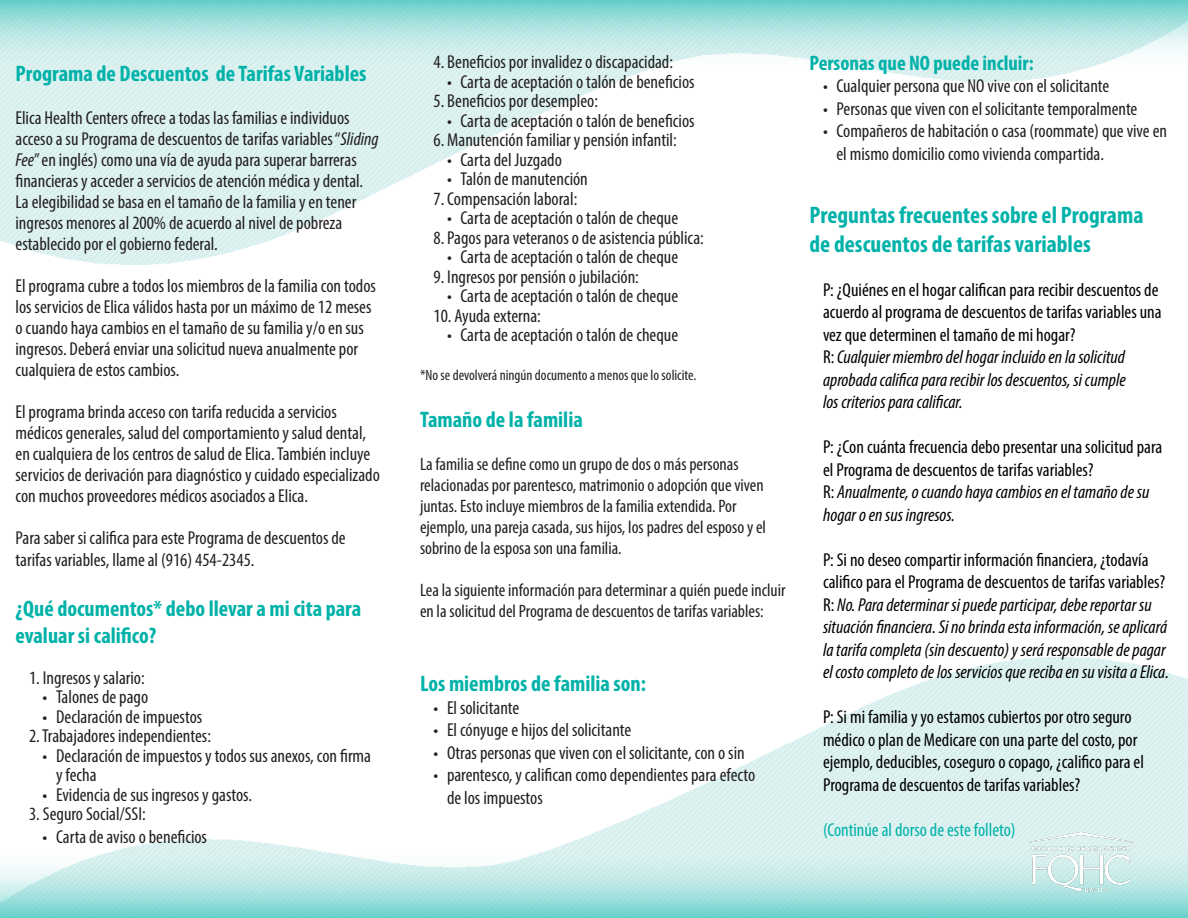
<style>
.page{position:relative;width:1188px;height:918px;background:#fff}
.page>*{position:absolute;margin:0;border:0;box-sizing:border-box;transform-origin:0 0}
.t1{font:700 condensed 24px/28.8px "Myriad Pro";color:#00b2a9}
.t2{font:700 condensed 22.5px/27px "Myriad Pro";color:#00b2a9}
.t3{font:700 condensed 21px "Myriad Pro";color:#00b2a9}
.t4{font:condensed 18.75px/21px "Myriad Pro";color:#231f20}
.t5{font:condensed 18.75px/22.5px "Myriad Pro";color:#000}
.t6{font:italic condensed 18.75px/22.5px "Myriad Pro";color:#000}
.t7{font:condensed 18.75px "Myriad Pro";color:#00b2a9}
.t8{font:condensed 18px/21px "Myriad Pro";color:#231f20}
.t9{font:condensed 15px "Myriad Pro";color:#231f20}
.s1{font-style:italic}
.s2{font-style:normal}
</style>
<div class="page">
<svg style="left:0;top:822px;width:1188px;height:96px"></svg>
<svg style="left:0;top:0;width:1188px;height:96px"></svg>
<img style="left:1028px;top:832px;width:106px;height:59px">
<p class="t2" style="left:16px;top:60px;width:352px">Programa de Descuentos de Tarifas Variables</p>
<p class="t4" style="left:16px;top:107px;width:365px">Elica Health Centers ofrece a todas las familias e individuos acceso a su Programa de descuentos de tarifas variables “<span class="s1">Sliding Fee</span>” en inglés) como una vía de ayuda para superar barreras financieras y acceder a servicios de atención médica y dental.<br>La elegibilidad se basa en el tamaño de la familia y en tener ingresos menores al 200% de acuerdo al nivel de pobreza establecido por el gobierno federal.</p>
<p class="t4" style="left:16px;top:275px;width:362px">El programa cubre a todos los miembros de la familia con todos los servicios de Elica válidos hasta por un máximo de 12 meses o cuando haya cambios en el tamaño de su familia y/o en sus ingresos. Deberá enviar una solicitud nueva anualmente por cualquiera de estos cambios.</p>
<p class="t4" style="left:16px;top:401px;width:366px">El programa brinda acceso con tarifa reducida a servicios médicos generales, salud del comportamiento y salud dental, en cualquiera de los centros de salud de Elica. También incluye servicios de derivación para diagnóstico y cuidado especializado con muchos proveedores médicos asociados a Elica.</p>
<p class="t4" style="left:16px;top:526px;width:332px;line-height:22.5px">Para saber si califica para este Programa de descuentos de tarifas variables, llame al (916) 454-2345.</p>
<p class="t2" style="left:16px;top:594px;width:347px">¿Qué documentos* debo llevar a mi cita para evaluar si califico?</p>
<p class="t4" style="left:29px;top:667px;width:117px">1. Ingresos y salario:</p>
<p class="t4" style="left:43px;top:686px;width:107px">• Talones de pago</p>
<p class="t4" style="left:43px;top:706px;width:161px">• Declaración de impuestos</p>
<p class="t4" style="left:29px;top:725px;width:183px">2. Trabajadores independientes:</p>
<p class="t4" style="left:56px;top:746px;width:317px;line-height:19.5px;text-indent:-14px">• Declaración de impuestos y todos sus anexos, con firma y fecha</p>
<p class="t4" style="left:43px;top:784px;width:211px">• Evidencia de sus ingresos y gastos.</p>
<p class="t4" style="left:29px;top:803px;width:118px">3. Seguro Social/SSI:</p>
<p class="t4" style="left:43px;top:826px;width:166px">• Carta de aviso o beneficios</p>
<p class="t4" style="left:434px;top:51px;width:241px">4. Beneficios por invalidez o discapacidad:</p>
<p class="t4" style="left:447px;top:71px;width:249px">• Carta de aceptación o talón de beneficios</p>
<p class="t4" style="left:434px;top:90px;width:166px">5. Beneficios por desempleo:</p>
<p class="t4" style="left:447px;top:110px;width:249px">• Carta de aceptación o talón de beneficios</p>
<p class="t4" style="left:434px;top:129px;width:245px">6. Manutención familiar y pensión infantil:</p>
<p class="t4" style="left:447px;top:149px;width:116px">• Carta del Juzgado</p>
<p class="t4" style="left:447px;top:168px;width:142px">• Talón de manutención</p>
<p class="t4" style="left:434px;top:188px;width:145px">7. Compensación laboral:</p>
<p class="t4" style="left:447px;top:207px;width:233px">• Carta de aceptación o talón de cheque</p>
<p class="t4" style="left:434px;top:227px;width:272px">8. Pagos para veteranos o de asistencia pública:</p>
<p class="t4" style="left:447px;top:246px;width:233px">• Carta de aceptación o talón de cheque</p>
<p class="t4" style="left:434px;top:266px;width:207px">9. Ingresos por pensión o jubilación:</p>
<p class="t4" style="left:447px;top:285px;width:233px">• Carta de aceptación o talón de cheque</p>
<p class="t4" style="left:434px;top:305px;width:109px">10. Ayuda externa:</p>
<p class="t4" style="left:447px;top:324px;width:233px">• Carta de aceptación o talón de cheque</p>
<p class="t9" style="left:420px;top:366px;width:278px">*No se devolverá ningún documento a menos que lo solicite.</p>
<p class="t2" style="left:420px;top:405px;width:164px">Tamaño de la familia</p>
<p class="t8" style="left:420px;top:454px;width:348px">La familia se define como un grupo de dos o más personas relacionadas por parentesco, matrimonio o adopción que viven juntas. Esto incluye miembros de la familia extendida. Por ejemplo, una pareja casada, sus hijos, los padres del esposo y el sobrino de la esposa son una familia.</p>
<p class="t8" style="left:420px;top:580px;width:367px">Lea la siguiente información para determinar a quién puede incluir en la solicitud del Programa de descuentos de tarifas variables:</p>
<p class="t2" style="left:420px;top:670px;width:228px">Los miembros de familia son:</p>
<p class="t4" style="left:434px;top:697px;width:87px">• El solicitante</p>
<p class="t4" style="left:434px;top:719px;width:199px">• El cónyuge e hijos del solicitante</p>
<p class="t4" style="left:434px;top:742px;width:313px">• Otras personas que viven con el solicitante, con o sin</p>
<p class="t4" style="left:447px;top:764px;width:310px;line-height:22.5px;text-indent:-14px">• parentesco, y califican como dependientes para efecto de los impuestos</p>
<p class="t3" style="left:810px;top:50px;width:226px">Personas que NO puede incluir:</p>
<p class="t4" style="left:823px;top:75px;width:288px">• Cualquier persona que NO vive con el solicitante</p>
<p class="t4" style="left:823px;top:98px;width:316px">• Personas que viven con el solicitante temporalmente</p>
<p class="t4" style="left:837px;top:120px;width:332px;line-height:22.5px;text-indent:-14px">• Compañeros de habitación o casa (roommate) que vive en el mismo domicilio como vivienda compartida.</p>
<p class="t1" style="left:810px;top:200px;width:336px">Preguntas frecuentes sobre el Programa de descuentos de tarifas variables</p>
<p class="t5" style="left:823px;top:278px;width:340px">P: ¿Quiénes en el hogar califican para recibir descuentos de acuerdo al programa de descuentos de tarifas variables una vez que determinen el tamaño de mi hogar?</p>
<p class="t6" style="left:823px;top:345px;width:304px"><span class="s2">R:</span> Cualquier miembro del hogar incluido en la solicitud</p>
<p class="t6" style="left:823px;top:368px;width:304px">aprobada califica para recibir los descuentos, si cumple</p>
<p class="t6" style="left:823px;top:390px;width:141px">los criterios para calificar.</p>
<p class="t5" style="left:823px;top:435px;width:341px">P: ¿Con cuánta frecuencia debo presentar una solicitud para el Programa de descuentos de tarifas variables?</p>
<p class="t6" style="left:823px;top:480px;width:328px"><span class="s2">R:</span> Anualmente, o cuando haya cambios en el tamaño de su hogar o en sus ingresos.</p>
<p class="t5" style="left:823px;top:548px;width:327px">P: Si no deseo compartir información financiera, ¿todavía</p>
<p class="t5" style="left:823px;top:570px;width:344px">califico para el Programa de descuentos de tarifas variables?</p>
<p class="t6" style="left:823px;top:593px;width:347px"><span class="s2">R:</span> No. Para determinar si puede participar, debe reportar su situación financiera. Si no brinda esta información, se aplicará la tarifa completa (sin descuento) y será responsable de pagar el costo completo de los servicios que reciba en su visita a Elica.</p>
<p class="t5" style="left:823px;top:705px;width:322px">P: Si mi familia y yo estamos cubiertos por otro seguro médico o plan de Medicare con una parte del costo, por ejemplo, deducibles, coseguro o copago, ¿califico para el Programa de descuentos de tarifas variables?</p>
<p class="t7" style="left:823px;top:818px;width:194px">(Continúe al dorso de este folleto)</p>
</div>
